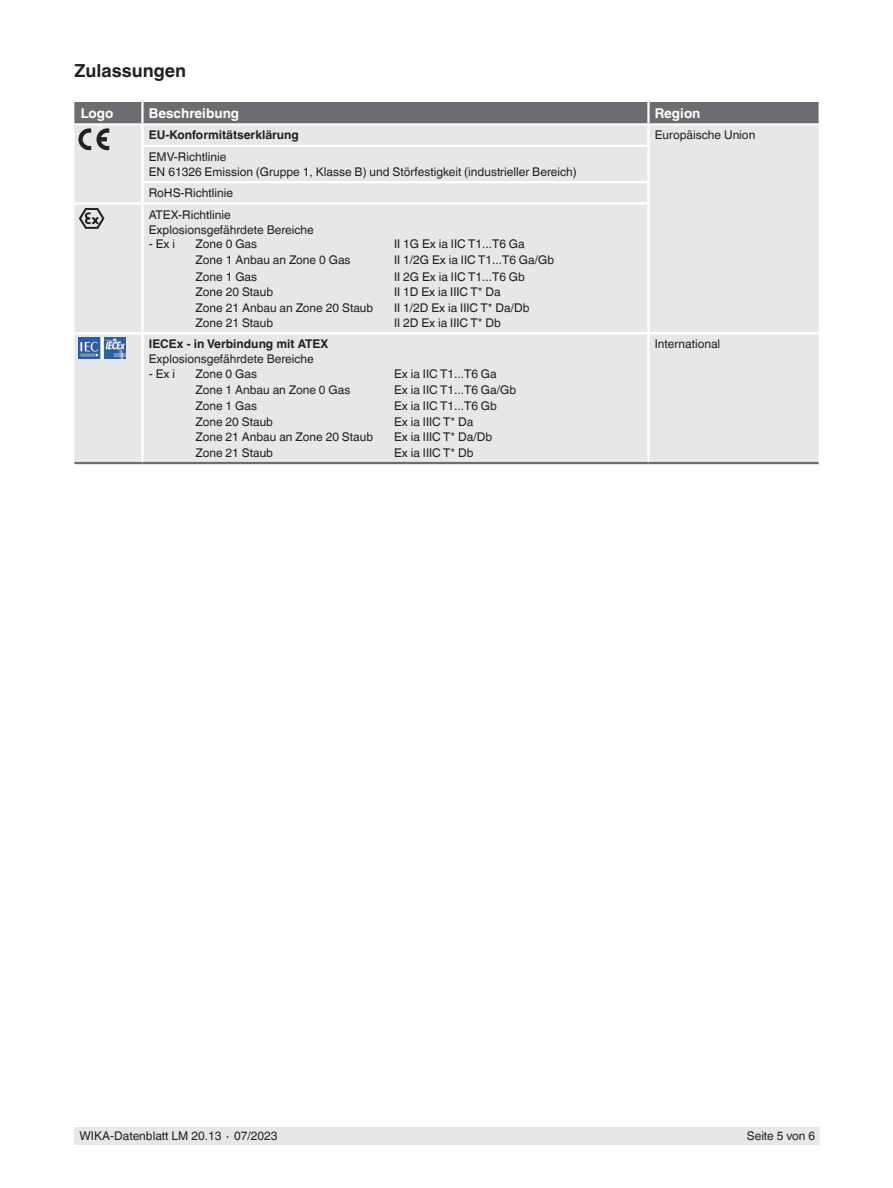
<style>
.page{position:relative;width:893px;height:1188px;background:#fff}
.page>*{position:absolute;margin:0;border:0;box-sizing:border-box;transform-origin:0 0}
.t1{font:700 18px "Helvetica World";color:#231f20}
.t2{font:700 13.5px "Helvetica World";color:#fff}
.t3{font:12px/15px "Helvetica World";color:#231f20}
.t4{font:700 12px "Helvetica World";color:#231f20}
</style>
<div class="page">
<div style="left:74px;top:1127px;width:745px;height:18px;background:#e6e7e9"></div>
<div style="left:74px;top:150px;width:745px;height:312px;background:#e6e7e9"></div>
<hr style="left:74px;top:462px;width:68px;height:2px;background:#6c6d70">
<hr style="left:142px;top:462px;width:506px;height:2px;background:#6c6d70">
<hr style="left:648px;top:462px;width:171px;height:2px;background:#6c6d70">
<hr style="left:74px;top:332px;width:68px;height:2px;background:#fff">
<hr style="left:142px;top:332px;width:506px;height:2px;background:#fff">
<hr style="left:648px;top:332px;width:171px;height:2px;background:#fff">
<hr style="left:647px;top:334px;width:3px;height:128px;background:#fff">
<hr style="left:141px;top:205px;width:3px;height:127px;background:#fff">
<hr style="left:141px;top:334px;width:3px;height:128px;background:#fff">
<hr style="left:647px;top:147px;width:3px;height:34px;background:#fff">
<hr style="left:647px;top:183px;width:3px;height:19px;background:#fff">
<hr style="left:647px;top:205px;width:3px;height:127px;background:#fff">
<hr style="left:141px;top:147px;width:3px;height:34px;background:#fff">
<hr style="left:141px;top:183px;width:3px;height:19px;background:#fff">
<hr style="left:74px;top:202px;width:68px;height:3px;background:#fff">
<hr style="left:141px;top:181px;width:509px;height:2px;background:#fff">
<hr style="left:142px;top:202px;width:508px;height:3px;background:#fff">
<svg style="left:74px;top:102px;width:745px;height:48px;background:#b0b1b3"></svg>
<svg style="left:79px;top:208px;width:26px;height:21px"></svg>
<img style="left:79px;top:338px;width:47px;height:21px">
<h1 class="t1" style="left:74px;top:60px;width:113px">Zulassungen</h1>
<p class="t2" style="left:81px;top:105px;width:34px">Logo</p>
<p class="t2" style="left:149px;top:105px;width:92px">Beschreibung</p>
<p class="t2" style="left:655px;top:105px;width:47px">Region</p>
<p class="t4" style="left:149px;top:128px;width:152px">EU-Konformitätserklärung</p>
<p class="t3" style="left:655px;top:128px;width:102px">Europäische Union</p>
<p class="t3" style="left:149px;top:149px;width:430px">EMV-Richtlinie<br>EN 61326 Emission (Gruppe 1, Klasse B) und Störfestigkeit (industrieller Bereich)</p>
<p class="t3" style="left:149px;top:182px;width:86px;line-height:21.3px">RoHS-Richtlinie<br>ATEX-Richtlinie</p>
<p class="t3" style="left:149px;top:222px;width:167px">Explosionsgefährdete Bereiche</p>
<p class="t3" style="left:149px;top:236px;width:28px">- Ex i</p>
<p class="t3" style="left:196px;top:236px;width:63px">Zone 0 Gas</p>
<p class="t3" style="left:394px;top:236px;width:132px">II 1G Ex ia IIC T1...T6 Ga</p>
<p class="t3" style="left:196px;top:253px;width:157px">Zone 1 Anbau an Zone 0 Gas</p>
<p class="t3" style="left:394px;top:253px;width:162px">II 1/2G Ex ia IIC T1...T6 Ga/Gb</p>
<p class="t3" style="left:196px;top:269px;width:63px">Zone 1 Gas</p>
<p class="t3" style="left:394px;top:269px;width:132px">II 2G Ex ia IIC T1...T6 Gb</p>
<p class="t3" style="left:196px;top:284px;width:79px">Zone 20 Staub</p>
<p class="t3" style="left:394px;top:284px;width:108px">II 1D Ex ia IIIC T* Da</p>
<p class="t3" style="left:196px;top:300px;width:179px">Zone 21 Anbau an Zone 20 Staub</p>
<p class="t3" style="left:394px;top:300px;width:137px">II 1/2D Ex ia IIIC T* Da/Db</p>
<p class="t3" style="left:196px;top:315px;width:79px">Zone 21 Staub</p>
<p class="t3" style="left:394px;top:315px;width:108px">II 2D Ex ia IIIC T* Db</p>
<p class="t4" style="left:149px;top:337px;width:181px">IECEx - in Verbindung mit ATEX</p>
<p class="t3" style="left:149px;top:352px;width:167px">Explosionsgefährdete Bereiche</p>
<p class="t3" style="left:149px;top:366px;width:28px">- Ex i</p>
<p class="t3" style="left:195px;top:366px;width:63px">Zone 0 Gas</p>
<p class="t3" style="left:394px;top:366px;width:104px">Ex ia IIC T1...T6 Ga</p>
<p class="t3" style="left:195px;top:383px;width:157px">Zone 1 Anbau an Zone 0 Gas</p>
<p class="t3" style="left:394px;top:383px;width:124px">Ex ia IIC T1...T6 Ga/Gb</p>
<p class="t3" style="left:195px;top:399px;width:63px">Zone 1 Gas</p>
<p class="t3" style="left:394px;top:399px;width:104px">Ex ia IIC T1...T6 Gb</p>
<p class="t3" style="left:195px;top:414px;width:79px">Zone 20 Staub</p>
<p class="t3" style="left:394px;top:414px;width:81px">Ex ia IIIC T* Da</p>
<p class="t3" style="left:195px;top:430px;width:179px">Zone 21 Anbau an Zone 20 Staub</p>
<p class="t3" style="left:394px;top:430px;width:100px">Ex ia IIIC T* Da/Db</p>
<p class="t3" style="left:195px;top:445px;width:79px">Zone 21 Staub</p>
<p class="t3" style="left:394px;top:445px;width:81px">Ex ia IIIC T* Db</p>
<p class="t3" style="left:655px;top:337px;width:67px">International</p>
<p class="t3" style="left:80px;top:1129px;width:200px">WIKA-Datenblatt LM 20.13 ∙ 07/2023</p>
<p class="t3" style="left:747px;top:1129px;width:70px">Seite 5 von 6</p>
</div>
